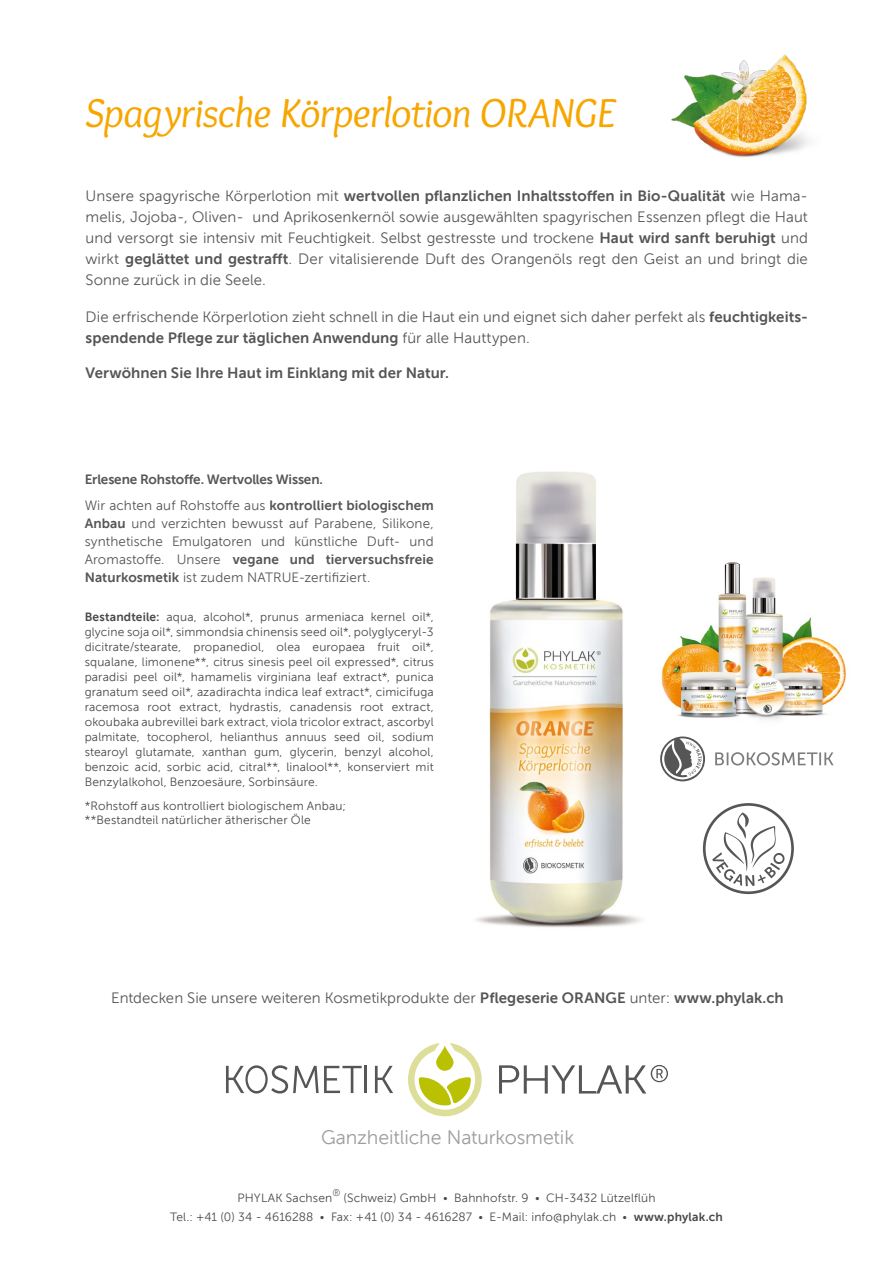
<style>
.page{position:relative;width:893px;height:1263px;background:#fff}
.page>*{position:absolute;margin:0;border:0;box-sizing:border-box;transform-origin:0 0}
.t1{font:italic 42px "Overlock";letter-spacing:-.01em;color:#f7a600}
.t2{font:19.5px "Museo Sans 300";letter-spacing:-.01em;color:#9c9d9d}
.t3{font:15px/21px "Museo Sans 300";letter-spacing:.005em;color:#565656;text-align:justify}
.t4{font:15px "Museo Sans 700";letter-spacing:.005em;color:#565656}
.t5{font:13.5px/18px "Museo Sans 300";letter-spacing:.01em;color:#565656;text-align:justify}
.t6{font:13.5px "Museo Sans 700";letter-spacing:-.005em;color:#565656}
.t7{font:12px/15px "Museo Sans 300";letter-spacing:.015em;color:#494948}
.t8{font:9.6px "Museo Sans 100";color:#494948}
.s1{font-family:"Museo Sans 300"}
.s2{font-family:"Museo Sans 700"}
.s3{font-family:"Museo Sans 100"}
</style>
<div class="page">
<svg style="left:226px;top:1065px;width:136px;height:28px"></svg>
<hr style="left:364px;top:1066px;width:3px;height:27px;background:#565656">
<svg style="left:375px;top:1066px;width:18px;height:27px"></svg>
<svg style="left:499px;top:1065px;width:169px;height:28px"></svg>
<svg style="left:408px;top:1043px;width:74px;height:73px"></svg>
<svg style="left:660px;top:736px;width:45px;height:45px"></svg>
<svg style="left:715px;top:752px;width:119px;height:13px"></svg>
<svg style="left:703px;top:803px;width:91px;height:91px"></svg>
<img style="left:671px;top:54px;width:138px;height:103px">
<img style="left:476px;top:471px;width:165px;height:457px">
<img style="left:661px;top:562px;width:185px;height:158px">
<h1 class="t1" style="left:85px;top:90px;width:532px">Spagyrische Körperlotion ORANGE</h1>
<p class="t4" style="left:86px;top:187px;width:724px"><span class="s1">Unsere spagyrische Körperlotion mit</span> wertvollen pflanzlichen Inhaltsstoffen in Bio-Qualität <span class="s1">wie Hama-</span></p>
<p class="t3" style="left:86px;top:206px;width:724px">melis, Jojoba-, Oliven- und Aprikosenkernöl sowie ausgewählten spagyrischen Essenzen pflegt die Haut und versorgt sie intensiv mit Feuchtigkeit. Selbst gestresste und trockene <span class="s2">Haut wird sanft beruhigt</span> und wirkt <span class="s2">geglättet und gestrafft</span>. Der vitalisierende Duft des Orangenöls regt den Geist an und bringt die Sonne zurück in die Seele.</p>
<p class="t3" style="left:86px;top:306px;width:724px">Die erfrischende Körperlotion zieht schnell in die Haut ein und eignet sich daher perfekt als <span class="s2">feuchtigkeits-</span></p>
<p class="t4" style="left:86px;top:329px;width:446px">spendende Pflege zur täglichen Anwendung <span class="s1">für alle Hauttypen.</span></p>
<p class="t4" style="left:86px;top:364px;width:365px">Verwöhnen Sie Ihre Haut im Einklang mit der Natur.</p>
<p class="t6" style="left:85px;top:472px;width:240px">Erlesene Rohstoffe. Wertvolles Wissen.</p>
<p class="t5" style="left:85px;top:497px;width:351px">Wir achten auf Rohstoffe aus <span class="s2">kontrolliert biologischem Anbau</span> und verzichten bewusst auf Parabene, Silikone, synthetische Emulgatoren und künstliche Duft- und</p>
<p class="t6" style="left:85px;top:552px;width:350px"><span class="s1">Aromastoffe. Unsere</span> vegane und tierversuchsfreie</p>
<p class="t5" style="left:85px;top:569px;width:287px"><span class="s2">Naturkosmetik</span> ist zudem NATRUE-zertifiziert.</p>
<p class="t7" style="left:85px;top:609px;width:351px;text-align:justify"><span class="s2">Bestandteile:</span> aqua, alcohol*, prunus armeniaca kernel oil*, glycine soja oil*, simmondsia chinensis seed oil*, polyglyceryl-3 dicitrate/stearate, propanediol, olea europaea fruit oil*, squalane, limonene**, citrus sinesis peel oil expressed*, citrus paradisi peel oil*, hamamelis virginiana leaf extract*, punica granatum seed oil*, azadirachta indica leaf extract*, cimicifuga racemosa root extract, hydrastis, canadensis root extract, okoubaka aubrevillei bark extract, viola tricolor extract, ascorbyl palmitate, tocopherol, helianthus annuus seed oil, sodium stearoyl glutamate, xanthan gum, glycerin, benzyl alcohol, benzoic acid, sorbic acid, citral**, linalool**, konserviert mit Benzylalkohol, Benzoesäure, Sorbinsäure.</p>
<p class="t7" style="left:85px;top:799px;width:263px;line-height:14.4px">*Rohstoff aus kontrolliert biologischem Anbau; **Bestandteil natürlicher ätherischer Öle</p>
<p class="t3" style="left:111px;top:987px;width:674px">Entdecken Sie unsere weiteren Kosmetikprodukte der <span class="s2">Pflegeserie ORANGE</span> unter: <span class="s2">www.phylak.ch</span></p>
<h2 class="t2" style="left:321px;top:1127px;width:255px">Ganzheitliche Naturkosmetik</h2>
<p class="t8" style="left:333px;top:1188px;width:10px">®</p>
<p class="t7" style="left:170px;top:1188px;width:554px;line-height:18.9px;text-indent:174px">(Schweiz) GmbH <span class="s3">•</span> Bahnhofstr. 9 <span class="s3">•</span> CH-3432 Lützelflüh<br>Tel.: +41 (0) 34 - 4616288 <span class="s3">•</span> Fax: +41 (0) 34 - 4616287 <span class="s3">•</span> E-Mail: info@phylak.ch <span class="s3">•</span> <span class="s2">www.phylak.ch</span></p>
<p class="t7" style="left:238px;top:1190px;width:96px">PHYLAK Sachsen</p>
</div>
